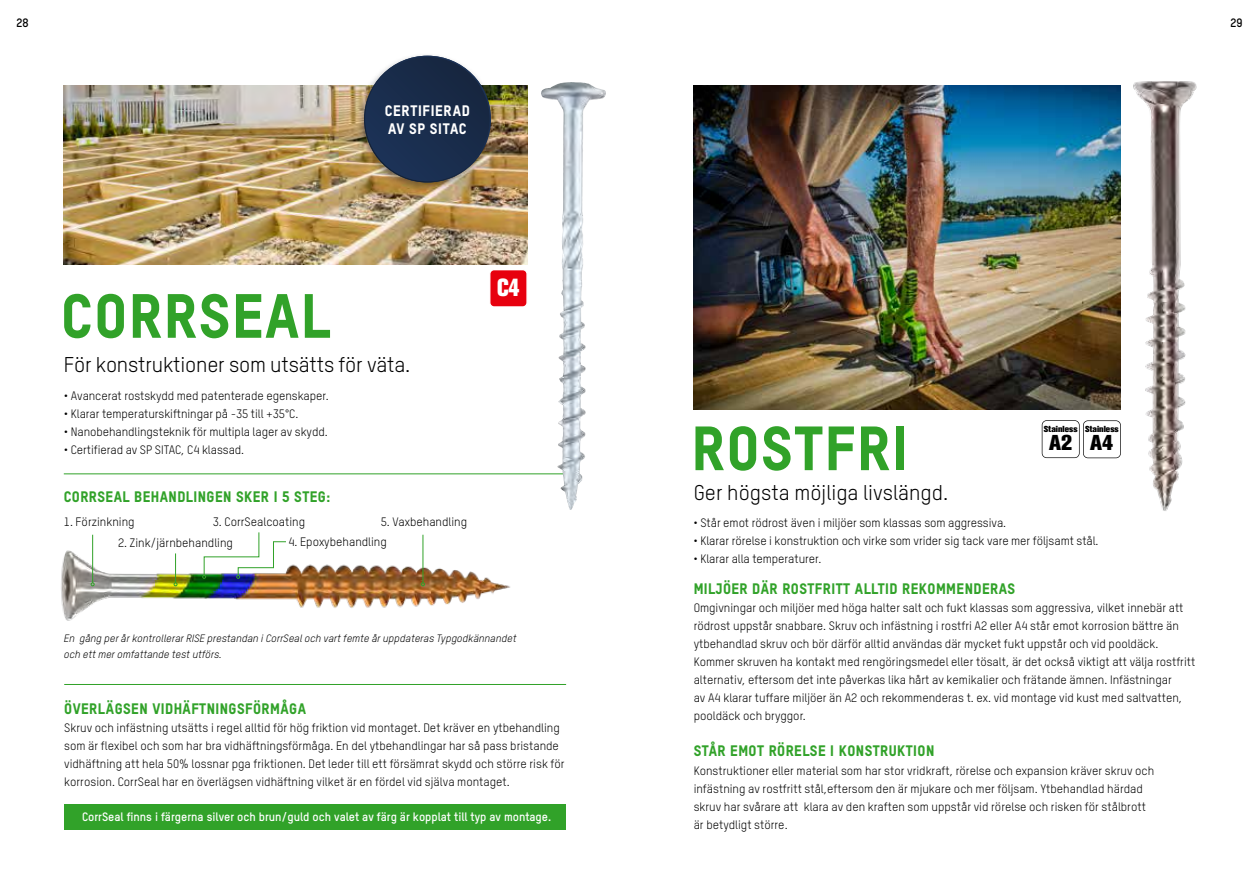
<style>
.page{position:relative;width:1259px;height:893px;background:#fff}
.page>*{position:absolute;margin:0;border:0;box-sizing:border-box;transform-origin:0 0}
.t1{font:800 61.35px "TSTAR";letter-spacing:.03em;color:#31a229}
.t2{font:800 24.6px "Akzidenz Grotesk Std";color:#fff;scale:.87 1}
.t3{font:800 21.3px "Akzidenz Grotesk BE";color:#000}
.t4{font:21px "TSTAR";letter-spacing:-.01em;color:#000}
.t5{font:800 15px "TSTAR";letter-spacing:.03em;color:#31a229}
.t6{font:800 15px/18px "TSTAR";letter-spacing:.045em;color:#fff}
.t7{font:12px/18px "TSTAR";color:#000}
.t8{font:700 12px "TSTAR";color:#fff}
.t9{font:700 12px "TSTAR";color:#000}
.t10{font:italic 10.5px/16.5px "TSTAR";color:#000}
.t11{font:800 8.7px "Akzidenz Grotesk BE";color:#000}
</style>
<div class="page">
<img style="left:693px;top:85px;width:427px;height:325px">
<img style="left:1133px;top:81px;width:64px;height:430px">
<hr style="left:64px;top:473px;width:502px;height:1px;background:#31a229">
<hr style="left:64px;top:684px;width:502px;height:1px;background:#31a229">
<div style="left:64px;top:804px;width:502px;height:25px;background:#31a229"></div>
<img style="left:64px;top:85px;width:464px;height:180px">
<div style="left:356px;top:52px;width:140px;height:141px;background:#000;opacity:.4"></div>
<img style="left:364px;top:56px;width:127px;height:126px">
<div style="left:365px;top:57px;width:124px;height:124px;background:#192c4b;border-radius:62px"></div>
<svg style="left:1041px;top:420px;width:79px;height:38px"></svg>
<img style="left:61px;top:547px;width:449px;height:74px">
<hr style="left:175px;top:553px;width:1px;height:30px;background:#31a229">
<hr style="left:92px;top:535px;width:1px;height:48px;background:#31a229">
<svg style="left:91px;top:582px;width:3px;height:4px"></svg>
<svg style="left:202px;top:532px;width:85px;height:47px"></svg>
<hr style="left:422px;top:535px;width:1px;height:48px;background:#31a229">
<svg style="left:421px;top:582px;width:4px;height:4px"></svg>
<svg style="left:490px;top:270px;width:37px;height:37px"></svg>
<img style="left:543px;top:82px;width:27px;height:8px">
<p class="t9" style="left:16px;top:16px;width:14px">28</p>
<p class="t9" style="left:1230px;top:16px;width:14px">29</p>
<p class="t6" style="left:385px;top:101px;width:87px">CERTIFIERAD<br>AV SP SITAC</p>
<h1 class="t1" style="left:61px;top:278px;width:270px">CORRSEAL</h1>
<h3 class="t4" style="left:64px;top:352px;width:348px">För konstruktioner som utsätts för väta.</h3>
<p class="t7" style="left:64px;top:387px;width:266px">• Avancerat rostskydd med patenterade egenskaper.</p>
<p class="t7" style="left:64px;top:405px;width:236px">• Klarar temperaturskiftningar på -35 till +35°C.</p>
<p class="t7" style="left:64px;top:423px;width:265px">• Nanobehandlingsteknik för multipla lager av skydd.</p>
<p class="t7" style="left:64px;top:441px;width:182px">• Certifierad av SP SITAC, C4 klassad.</p>
<p class="t5" style="left:64px;top:488px;width:268px">CORRSEAL BEHANDLINGEN SKER I 5 STEG:</p>
<p class="t7" style="left:213px;top:513px;width:94px">3. CorrSealcoating</p>
<p class="t7" style="left:288px;top:533px;width:100px">4. Epoxybehandling</p>
<p class="t7" style="left:64px;top:513px;width:72px">1. Förzinkning</p>
<p class="t7" style="left:118px;top:534px;width:116px">2. Zink/järnbehandling</p>
<p class="t7" style="left:381px;top:513px;width:88px">5. Vaxbehandling</p>
<h2 class="t2" style="left:497px;top:273px;width:28px">C4</h2>
<p class="t10" style="left:64px;top:630px;width:454px">En gång per år kontrollerar RISE prestandan i CorrSeal och vart femte år uppdateras Typgodkännandet och ett mer omfattande test utförs.</p>
<p class="t5" style="left:64px;top:699px;width:243px">ÖVERLÄGSEN VIDHÄFTNINGSFÖRMÅGA</p>
<p class="t7" style="left:64px;top:719px;width:502px">Skruv och infästning utsätts i regel alltid för hög friktion vid montaget. Det kräver en ytbehandling som är flexibel och som har bra vidhäftningsförmåga. En del ytbehandlingar har så pass bristande vidhäftning att hela 50% lossnar pga friktionen. Det leder till ett försämrat skydd och större risk för korrosion. CorrSeal har en överlägsen vidhäftning vilket är en fördel vid själva montaget.</p>
<p class="t8" style="left:82px;top:809px;width:471px">CorrSeal finns i färgerna silver och brun/guld och valet av färg är kopplat till typ av montage.</p>
<p class="t11" style="left:1043px;top:423px;width:35px">Stainless</p>
<h3 class="t3" style="left:1049px;top:430px;width:25px">A2</h3>
<p class="t11" style="left:1085px;top:424px;width:35px">Stainless</p>
<h3 class="t3" style="left:1090px;top:430px;width:25px">A4</h3>
<h1 class="t1" style="left:691px;top:410px;width:218px">ROSTFRI</h1>
<h3 class="t4" style="left:693px;top:480px;width:256px">Ger högsta möjliga livslängd.</h3>
<p class="t7" style="left:693px;top:513px;width:314px">• Står emot rödrost även i miljöer som klassas som aggressiva.</p>
<p class="t7" style="left:693px;top:531px;width:406px">• Klarar rörelse i konstruktion och virke som vrider sig tack vare mer följsamt stål.</p>
<p class="t7" style="left:693px;top:549px;width:129px">• Klarar alla temperaturer.</p>
<p class="t5" style="left:693px;top:580px;width:323px">MILJÖER DÄR ROSTFRITT ALLTID REKOMMENDERAS</p>
<p class="t7" style="left:693px;top:599px;width:503px">Omgivningar och miljöer med höga halter salt och fukt klassas som aggressiva, vilket innebär att rödrost uppstår snabbare. Skruv och infästning i rostfri A2 eller A4 står emot korrosion bättre än ytbehandlad skruv och bör därför alltid användas där mycket fukt uppstår och vid pooldäck.<br>Kommer skruven ha kontakt med rengöringsmedel eller tösalt, är det också viktigt att välja rostfritt alternativ, eftersom det inte påverkas lika hårt av kemikalier och frätande ämnen. Infästningar<br>av A4 klarar tuffare miljöer än A2 och rekommenderas t. ex. vid montage vid kust med saltvatten, pooldäck och bryggor.</p>
<p class="t5" style="left:693px;top:742px;width:242px">STÅR EMOT RÖRELSE I KONSTRUKTION</p>
<p class="t7" style="left:693px;top:761px;width:462px">Konstruktioner eller material som har stor vridkraft, rörelse och expansion kräver skruv och infästning av rostfritt stål,eftersom den är mjukare och mer följsam. Ytbehandlad härdad skruv har svårare att klara av den kraften som uppstår vid rörelse och risken för stålbrott är betydligt större.</p>
</div>
